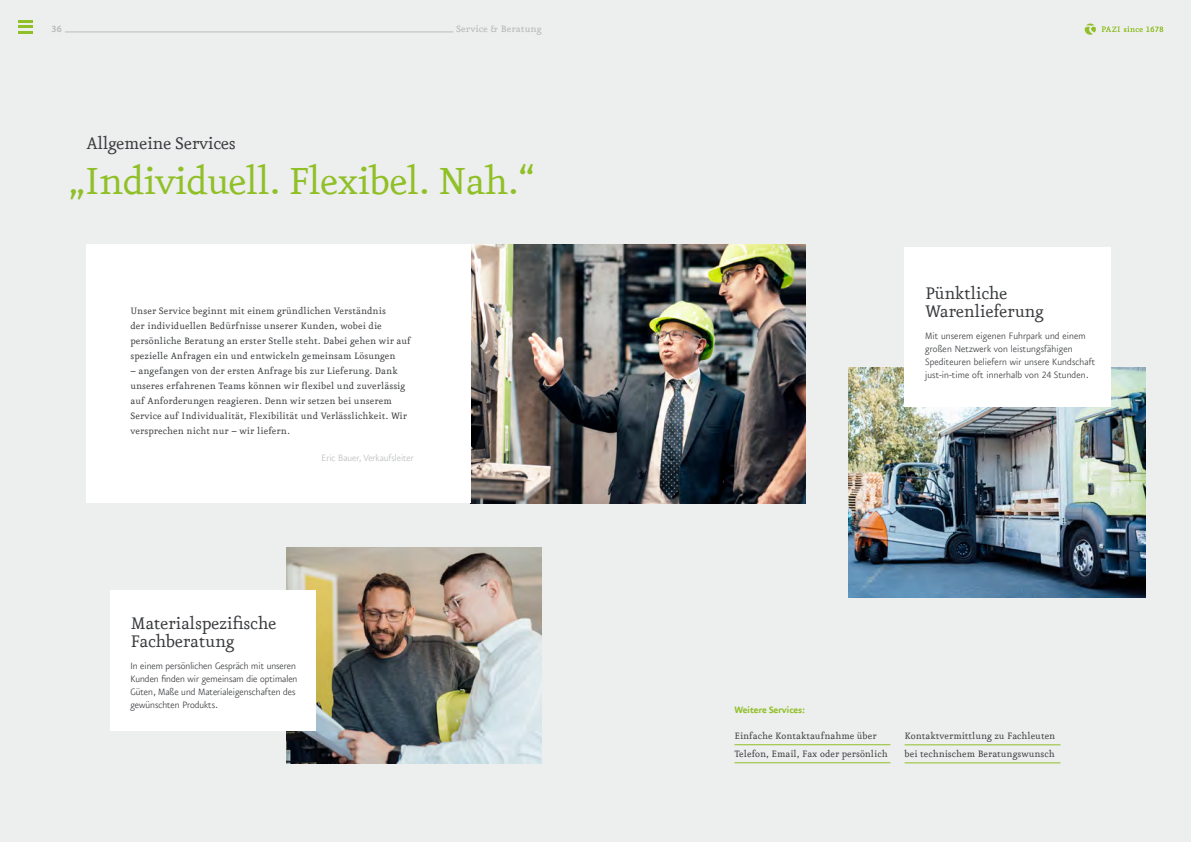
<style>
.page{position:relative;width:1191px;height:842px;background:#edeeee}
.page>*{position:absolute;margin:0;border:0;box-sizing:border-box;transform-origin:0 0}
.t1{font:45px "CSP Eureka Roman";letter-spacing:-.03em;color:#90c027}
.t2{font:20px/18px "CSP Eureka Roman";letter-spacing:-.02em;color:#36383b}
.t3{font:11px/15px "CSP Eureka Roman";letter-spacing:.005em;color:#36383b}
.t4{font:11px/13px "CSP Eureka Sans Light";letter-spacing:.01em;color:#36383b}
.t5{font:11px "CSP Eureka Sans Light";color:#babdbc}
.t6{font:11px "CSP Eureka Sans Bold";letter-spacing:-.02em;color:#90c027}
.t7{font:11px "CSP Eureka Medium";color:#babdbc}
.t8{font:11px "CSP Eureka Bold";color:#babdbc}
</style>
<div class="page">
<img style="left:471px;top:244px;width:334px;height:259px">
<img style="left:848px;top:367px;width:297px;height:231px">
<div style="left:86px;top:244px;width:385px;height:259px;background:#fff"></div>
<hr style="left:904px;top:744px;width:156px;height:1px;background:#90c027">
<hr style="left:904px;top:763px;width:156px;height:1px;background:#90c027">
<div style="left:904px;top:247px;width:206px;height:160px;background:#fff"></div>
<img style="left:286px;top:547px;width:255px;height:216px">
<div style="left:110px;top:590px;width:205px;height:140px;background:#fff"></div>
<hr style="left:734px;top:744px;width:156px;height:1px;background:#90c027">
<hr style="left:734px;top:762px;width:156px;height:1px;background:#90c027">
<svg style="left:18px;top:26px;width:15px;height:2px"></svg>
<hr style="left:18px;top:20px;width:15px;height:3px;background:#90c027">
<hr style="left:65px;top:32px;width:388px;height:1px;background:#babdbc">
<hr style="left:18px;top:31px;width:15px;height:3px;background:#90c027">
<svg style="left:1101px;top:26px;width:62px;height:6px"></svg>
<svg style="left:1084px;top:24px;width:11px;height:11px"></svg>
<p class="t8" style="left:51px;top:24px;width:13px">36</p>
<p class="t7" style="left:456px;top:24px;width:87px">Service &amp; Beratung</p>
<h2 class="t2" style="left:86px;top:135px;width:151px">Allgemeine Services</h2>
<h1 class="t1" style="left:68px;top:160px;width:469px">„Individuell. Flexibel. Nah.“</h1>
<p class="t3" style="left:130px;top:304px;width:282px">Unser Service beginnt mit einem gründlichen Verständnis<br>der individuellen Bedürfnisse unserer Kunden, wobei die persönliche Beratung an erster Stelle steht. Dabei gehen wir auf spezielle Anfragen ein und entwickeln gemeinsam Lösungen</p>
<p class="t3" style="left:130px;top:364px;width:278px">– angefangen von der ersten Anfrage bis zur Lieferung. Dank unseres erfahrenen Teams können wir flexibel und zuverlässig auf Anforderungen reagieren. Denn wir setzen bei unserem Service auf Individualität, Flexibilität und Verlässlichkeit. Wir versprechen nicht nur – wir liefern.</p>
<p class="t5" style="left:322px;top:453px;width:94px">Eric Bauer, Verkaufsleiter</p>
<h2 class="t2" style="left:130px;top:615px;width:148px">Materialspezifische<br>Fachberatung</h2>
<p class="t4" style="left:130px;top:659px;width:168px">In einem persönlichen Gespräch mit unseren Kunden finden wir gemeinsam die optimalen Güten, Maße und Materialeigenschaften des gewünschten Produkts.</p>
<h2 class="t2" style="left:925px;top:285px;width:120px">Pünktliche<br>Warenlieferung</h2>
<p class="t4" style="left:925px;top:329px;width:172px">Mit unserem eigenen Fuhrpark und einem großen Netzwerk von leistungsfähigen Spediteuren beliefern wir unsere Kundschaft just-in-time oft innerhalb von 24 Stunden.</p>
<p class="t6" style="left:734px;top:705px;width:72px">Weitere Services:</p>
<p class="t3" style="left:734px;top:727px;width:155px;line-height:18px">Einfache Kontaktaufnahme über<br>Telefon, Email, Fax oder persönlich</p>
<p class="t3" style="left:904px;top:727px;width:152px;line-height:18px">Kontaktvermittlung zu Fachleuten bei technischem Beratungswunsch</p>
</div>
